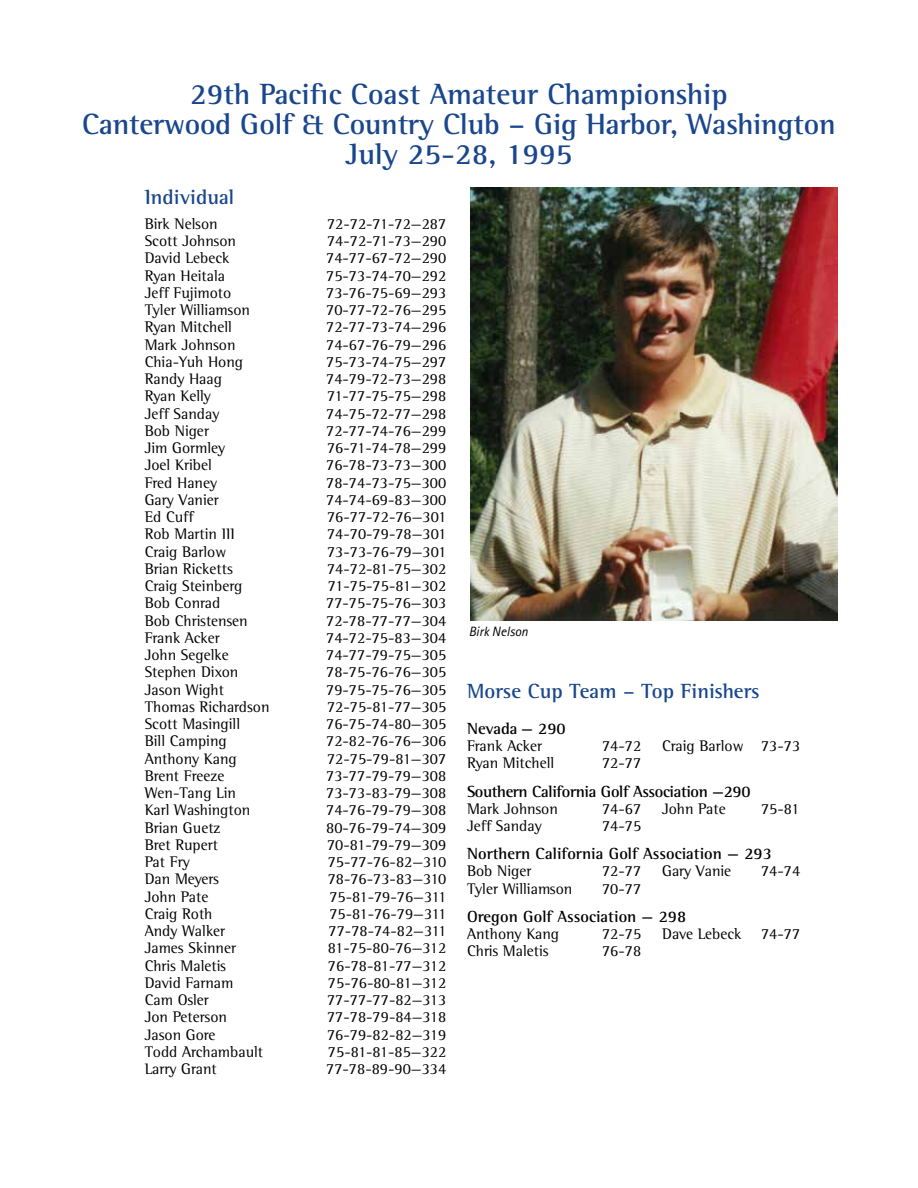
<style>
.page{position:relative;width:918px;height:1188px;background:#fff}
.page>*{position:absolute;margin:0;border:0;box-sizing:border-box;transform-origin:0 0}
.t1{font:700 30px/30px "Rotis Semi Serif";letter-spacing:-.01em;color:#19468d;text-align:center}
.t2{font:700 21px "Rotis Semi Serif";color:#19468d}
.t3{font:700 16.5px "Rotis Semi Serif";color:#000}
.t4{font:700 16.5px "Rotis Semi Serif";letter-spacing:-.025em;color:#000}
.t5{font:15.75px "Rotis Semi Serif";color:#000}
.t6{font:15.75px "Rotis Semi Serif";letter-spacing:-.03em;color:#000}
.t7{font:italic 13.5px "Rotis Sans Serif";color:#000}
</style>
<div class="page">
<img style="left:470px;top:188px;width:367px;height:432px">
<h1 class="t1" style="left:82px;top:78px;width:755px">29th Pacific Coast Amateur Championship<br>Canterwood Golf &amp; Country Club – Gig Harbor, Washington<br>July 25-28, 1995</h1>
<h2 class="t2" style="left:145px;top:184px;width:91px">Individual</h2>
<p class="t5" style="left:145px;top:214px;width:74px">Birk Nelson</p>
<p class="t5" style="left:327px;top:214px;width:121px">72-72-71-72—287</p>
<p class="t5" style="left:145px;top:232px;width:93px">Scott Johnson</p>
<p class="t5" style="left:327px;top:232px;width:121px">74-72-71-73—290</p>
<p class="t5" style="left:145px;top:249px;width:86px">David Lebeck</p>
<p class="t5" style="left:326px;top:249px;width:121px">74-77-67-72—290</p>
<p class="t5" style="left:145px;top:266px;width:82px">Ryan Heitala</p>
<p class="t5" style="left:326px;top:266px;width:121px">75-73-74-70—292</p>
<p class="t5" style="left:145px;top:283px;width:88px">Jeff Fujimoto</p>
<p class="t5" style="left:326px;top:283px;width:121px">73-76-75-69—293</p>
<p class="t5" style="left:145px;top:301px;width:107px">Tyler Williamson</p>
<p class="t5" style="left:326px;top:301px;width:121px">70-77-72-76—295</p>
<p class="t5" style="left:145px;top:318px;width:89px">Ryan Mitchell</p>
<p class="t5" style="left:326px;top:318px;width:121px">72-77-73-74—296</p>
<p class="t5" style="left:145px;top:335px;width:92px">Mark Johnson</p>
<p class="t5" style="left:326px;top:335px;width:121px">74-67-76-79—296</p>
<p class="t5" style="left:145px;top:352px;width:100px">Chia-Yuh Hong</p>
<p class="t5" style="left:326px;top:352px;width:121px">75-73-74-75—297</p>
<p class="t5" style="left:145px;top:370px;width:79px">Randy Haag</p>
<p class="t5" style="left:326px;top:370px;width:121px">74-79-72-73—298</p>
<p class="t5" style="left:145px;top:387px;width:68px">Ryan Kelly</p>
<p class="t5" style="left:327px;top:387px;width:121px">71-77-75-75—298</p>
<p class="t5" style="left:145px;top:404px;width:76px">Jeff Sanday</p>
<p class="t5" style="left:326px;top:404px;width:121px">74-75-72-77—298</p>
<p class="t5" style="left:145px;top:421px;width:66px">Bob Niger</p>
<p class="t5" style="left:326px;top:421px;width:121px">72-77-74-76—299</p>
<p class="t5" style="left:145px;top:439px;width:82px">Jim Gormley</p>
<p class="t5" style="left:327px;top:439px;width:121px">76-71-74-78—299</p>
<p class="t5" style="left:145px;top:456px;width:69px">Joel Kribel</p>
<p class="t5" style="left:326px;top:456px;width:121px">76-78-73-73—300</p>
<p class="t5" style="left:145px;top:473px;width:74px">Fred Haney</p>
<p class="t5" style="left:326px;top:473px;width:121px">78-74-73-75—300</p>
<p class="t5" style="left:145px;top:490px;width:76px">Gary Vanier</p>
<p class="t5" style="left:326px;top:490px;width:121px">74-74-69-83—300</p>
<p class="t5" style="left:145px;top:508px;width:51px">Ed Cuff</p>
<p class="t5" style="left:327px;top:508px;width:121px">76-77-72-76—301</p>
<p class="t5" style="left:145px;top:525px;width:92px">Rob Martin III</p>
<p class="t5" style="left:327px;top:525px;width:121px">74-70-79-78—301</p>
<p class="t5" style="left:145px;top:542px;width:83px">Craig Barlow</p>
<p class="t5" style="left:327px;top:542px;width:121px">73-73-76-79—301</p>
<p class="t5" style="left:145px;top:559px;width:90px">Brian Ricketts</p>
<p class="t5" style="left:327px;top:559px;width:121px">74-72-81-75—302</p>
<p class="t5" style="left:145px;top:577px;width:99px">Craig Steinberg</p>
<p class="t5" style="left:328px;top:577px;width:120px">71-75-75-81—302</p>
<p class="t5" style="left:145px;top:594px;width:77px">Bob Conrad</p>
<p class="t5" style="left:326px;top:594px;width:121px">77-75-75-76—303</p>
<p class="t5" style="left:145px;top:611px;width:105px">Bob Christensen</p>
<p class="t5" style="left:326px;top:611px;width:121px">72-78-77-77—304</p>
<p class="t5" style="left:145px;top:628px;width:77px">Frank Acker</p>
<p class="t5" style="left:326px;top:628px;width:121px">74-72-75-83—304</p>
<p class="t5" style="left:145px;top:646px;width:86px">John Segelke</p>
<p class="t5" style="left:326px;top:646px;width:121px">74-77-79-75—305</p>
<p class="t5" style="left:145px;top:663px;width:95px">Stephen Dixon</p>
<p class="t5" style="left:326px;top:663px;width:121px">78-75-76-76—305</p>
<p class="t5" style="left:145px;top:680px;width:81px">Jason Wight</p>
<p class="t5" style="left:326px;top:680px;width:121px">79-75-75-76—305</p>
<p class="t5" style="left:145px;top:697px;width:126px">Thomas Richardson</p>
<p class="t5" style="left:327px;top:697px;width:121px">72-75-81-77—305</p>
<p class="t5" style="left:145px;top:715px;width:97px">Scott Masingill</p>
<p class="t5" style="left:326px;top:715px;width:121px">76-75-74-80—305</p>
<p class="t5" style="left:145px;top:732px;width:84px">Bill Camping</p>
<p class="t5" style="left:326px;top:732px;width:121px">72-82-76-76—306</p>
<p class="t5" style="left:145px;top:749px;width:93px">Anthony Kang</p>
<p class="t5" style="left:327px;top:749px;width:121px">72-75-79-81—307</p>
<p class="t5" style="left:145px;top:766px;width:81px">Brent Freeze</p>
<p class="t5" style="left:326px;top:766px;width:121px">73-77-79-79—308</p>
<p class="t5" style="left:145px;top:784px;width:93px">Wen-Tang Lin</p>
<p class="t5" style="left:326px;top:784px;width:121px">73-73-83-79—308</p>
<p class="t5" style="left:145px;top:801px;width:107px">Karl Washington</p>
<p class="t5" style="left:326px;top:801px;width:121px">74-76-79-79—308</p>
<p class="t5" style="left:145px;top:818px;width:77px">Brian Guetz</p>
<p class="t5" style="left:326px;top:818px;width:121px">80-76-79-74—309</p>
<p class="t5" style="left:145px;top:835px;width:75px">Bret Rupert</p>
<p class="t5" style="left:327px;top:835px;width:121px">70-81-79-79—309</p>
<p class="t5" style="left:145px;top:853px;width:46px">Pat Fry</p>
<p class="t5" style="left:328px;top:853px;width:120px">75-77-76-82—310</p>
<p class="t5" style="left:145px;top:870px;width:76px">Dan Meyers</p>
<p class="t5" style="left:328px;top:870px;width:120px">78-76-73-83—310</p>
<p class="t5" style="left:145px;top:887px;width:65px">John Pate</p>
<p class="t6" style="left:329px;top:887px;width:118px">75-81-79-76—311</p>
<p class="t5" style="left:145px;top:904px;width:69px">Craig Roth</p>
<p class="t6" style="left:329px;top:904px;width:118px">75-81-76-79—311</p>
<p class="t5" style="left:145px;top:922px;width:82px">Andy Walker</p>
<p class="t5" style="left:329px;top:922px;width:119px">77-78-74-82—311</p>
<p class="t5" style="left:145px;top:939px;width:93px">James Skinner</p>
<p class="t5" style="left:328px;top:939px;width:120px">81-75-80-76—312</p>
<p class="t5" style="left:145px;top:956px;width:83px">Chris Maletis</p>
<p class="t5" style="left:328px;top:956px;width:120px">76-78-81-77—312</p>
<p class="t5" style="left:145px;top:973px;width:90px">David Farnam</p>
<p class="t5" style="left:328px;top:973px;width:120px">75-76-80-81—312</p>
<p class="t5" style="left:145px;top:991px;width:66px">Cam Osler</p>
<p class="t5" style="left:327px;top:991px;width:121px">77-77-77-82—313</p>
<p class="t5" style="left:145px;top:1008px;width:84px">Jon Peterson</p>
<p class="t5" style="left:327px;top:1008px;width:121px">77-78-79-84—318</p>
<p class="t5" style="left:145px;top:1025px;width:72px">Jason Gore</p>
<p class="t5" style="left:327px;top:1025px;width:121px">76-79-82-82—319</p>
<p class="t5" style="left:145px;top:1042px;width:120px">Todd Archambault</p>
<p class="t5" style="left:328px;top:1042px;width:120px">75-81-81-85—322</p>
<p class="t5" style="left:145px;top:1060px;width:74px">Larry Grant</p>
<p class="t5" style="left:326px;top:1060px;width:121px">77-78-89-90—334</p>
<p class="t7" style="left:469px;top:624px;width:61px">Birk Nelson</p>
<h2 class="t2" style="left:467px;top:679px;width:294px">Morse Cup Team – Top Finishers</h2>
<p class="t3" style="left:467px;top:719px;width:100px">Nevada — 290</p>
<p class="t5" style="left:467px;top:737px;width:77px">Frank Acker</p>
<p class="t5" style="left:602px;top:737px;width:41px">74-72</p>
<p class="t5" style="left:662px;top:737px;width:140px">Craig Barlow 73-73</p>
<p class="t5" style="left:467px;top:754px;width:89px">Ryan Mitchell</p>
<p class="t5" style="left:602px;top:754px;width:41px">72-77</p>
<p class="t4" style="left:467px;top:781px;width:285px">Southern California Golf Association —290</p>
<p class="t5" style="left:467px;top:799px;width:92px">Mark Johnson</p>
<p class="t5" style="left:602px;top:799px;width:41px">74-67</p>
<p class="t5" style="left:662px;top:799px;width:65px">John Pate</p>
<p class="t5" style="left:761px;top:799px;width:40px">75-81</p>
<p class="t5" style="left:467px;top:817px;width:76px">Jeff Sanday</p>
<p class="t5" style="left:602px;top:817px;width:41px">74-75</p>
<p class="t3" style="left:467px;top:844px;width:306px">Northern California Golf Association — 293</p>
<p class="t5" style="left:467px;top:862px;width:66px">Bob Niger</p>
<p class="t5" style="left:602px;top:862px;width:41px">72-77</p>
<p class="t5" style="left:662px;top:862px;width:71px">Gary Vanie</p>
<p class="t5" style="left:761px;top:862px;width:41px">74-74</p>
<p class="t5" style="left:467px;top:879px;width:107px">Tyler Williamson</p>
<p class="t5" style="left:602px;top:879px;width:41px">70-77</p>
<p class="t3" style="left:467px;top:906px;width:221px">Oregon Golf Association — 298</p>
<p class="t5" style="left:467px;top:924px;width:93px">Anthony Kang</p>
<p class="t5" style="left:602px;top:924px;width:41px">72-75</p>
<p class="t5" style="left:662px;top:924px;width:140px">Dave Lebeck 74-77</p>
<p class="t5" style="left:467px;top:942px;width:83px">Chris Maletis</p>
<p class="t5" style="left:602px;top:942px;width:41px">76-78</p>
</div>
